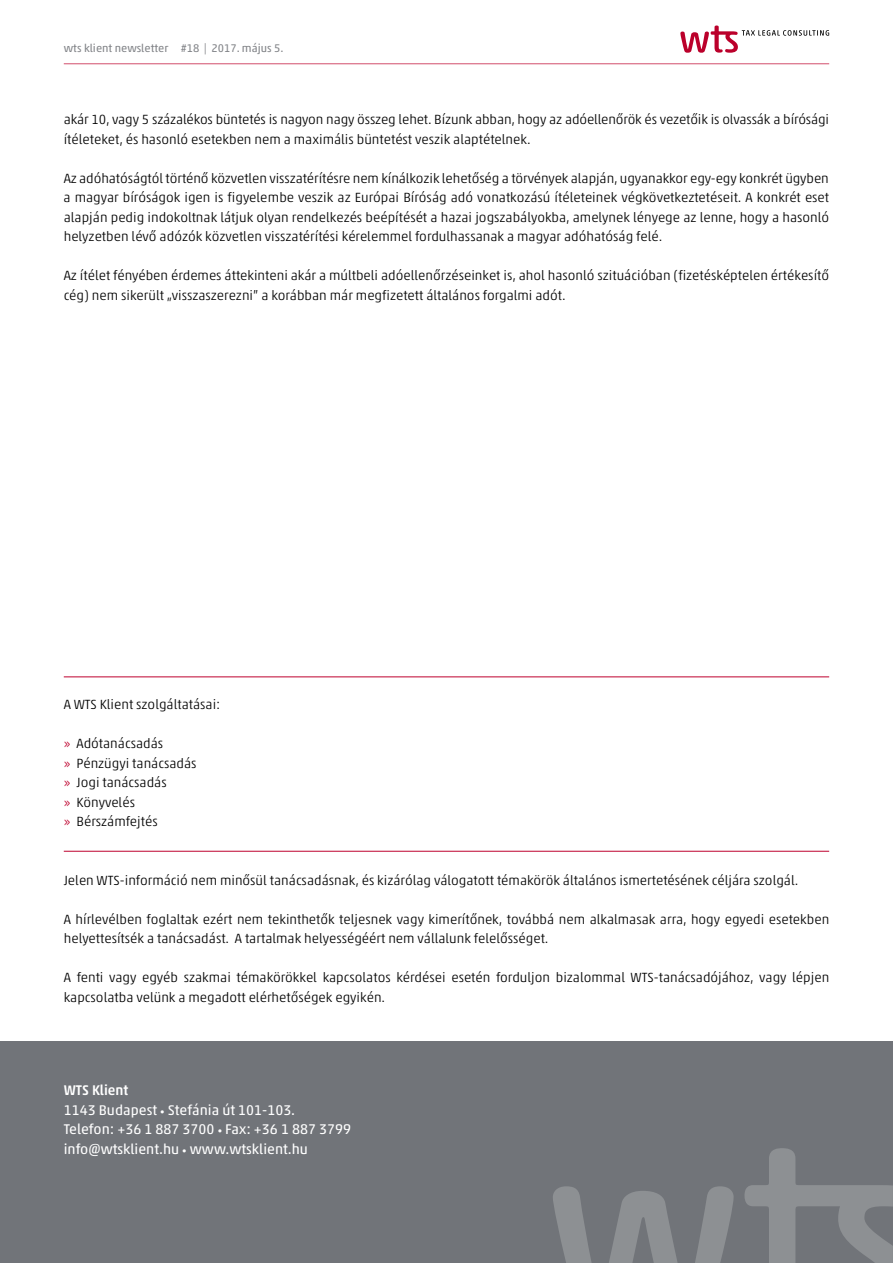
<style>
.page{position:relative;width:893px;height:1263px;background:#fff}
.page>*{position:absolute;margin:0;border:0;box-sizing:border-box;transform-origin:0 0}
.t1{font:14.25px/19.5px "Akko Pro";color:#fff}
.t2{font:300 13.5px/19.5px "Akko Pro";color:#000}
.t3{font:11.25px "Akko Pro";color:#838589}
.s1{color:#be002d}
.s2{font-weight:500}
.s3{font-size:9px}
.s4{font-family:"Akko Rounded Pro"}
</style>
<div class="page">
<hr style="left:64px;top:64px;width:765px;height:1px;background:#d24d6c">
<svg style="left:680px;top:26px;width:149px;height:27px"></svg>
<hr style="left:64px;top:851px;width:765px;height:1px;background:#be002d">
<hr style="left:64px;top:677px;width:765px;height:1px;background:#be002d">
<div style="left:0;top:1042px;width:893px;height:221px;background:#717479"></div>
<svg style="left:553px;top:1186px;width:181px;height:77px"></svg>
<svg style="left:744px;top:1148px;width:149px;height:115px"></svg>
<p class="t3" style="left:64px;top:42px;width:221px">wts klient newsletter #18 | 2017. május 5.</p>
<p class="t2" style="left:64px;top:109px;width:767px">akár 10, vagy 5 százalékos büntetés is nagyon nagy összeg lehet. Bízunk abban, hogy az adóellenőrök és vezetőik is olvassák a bírósági ítéleteket, és hasonló esetekben nem a maximális büntetést veszik alaptételnek.</p>
<p class="t2" style="left:63px;top:168px;width:767px;text-align:justify">Az adóhatóságtól történő közvetlen visszatérítésre nem kínálkozik lehetőség a törvények alapján, ugyanakkor egy-egy konkrét ügyben a magyar bíróságok igen is figyelembe veszik az Európai Bíróság adó vonatkozású ítéleteinek végkövetkeztetéseit. A konkrét eset alapján pedig indokoltnak látjuk olyan rendelkezés beépítését a hazai jogszabályokba, amelynek lényege az lenne, hogy a hasonló helyzetben lévő adózók közvetlen visszatérítési kérelemmel fordulhassanak a magyar adóhatóság felé.</p>
<p class="t2" style="left:64px;top:265px;width:767px">Az ítélet fényében érdemes áttekinteni akár a múltbeli adóellenőrzéseinket is, ahol hasonló szituációban (fizetésképtelen értékesítő cég) nem sikerült „visszaszerezni” a korábban már megfizetett általános forgalmi adót.</p>
<p class="t2" style="left:64px;top:694px;width:158px">A WTS Klient szolgáltatásai:</p>
<p class="t2" style="left:64px;top:733px;width:134px"><span class="s1">»</span> Adótanácsadás<br><span class="s1">»</span> Pénzügyi tanácsadás <span class="s1">»</span> Jogi tanácsadás<br><span class="s1">»</span> Könyvelés<br><span class="s1">»</span> Bérszámfejtés</p>
<p class="t2" style="left:64px;top:870px;width:736px">Jelen WTS-információ nem minősül tanácsadásnak, és kizárólag válogatott témakörök általános ismertetésének céljára szolgál.</p>
<p class="t2" style="left:64px;top:909px;width:767px">A hírlevélben foglaltak ezért nem tekinthetők teljesnek vagy kimerítőnek, továbbá nem alkalmasak arra, hogy egyedi esetekben helyettesítsék a tanácsadást. A tartalmak helyességéért nem vállalunk felelősséget.</p>
<p class="t2" style="left:64px;top:967px;width:767px">A fenti vagy egyéb szakmai témakörökkel kapcsolatos kérdései esetén forduljon bizalommal WTS-tanácsadójához, vagy lépjen kapcsolatba velünk a megadott elérhetőségek egyikén.</p>
<p class="t1" style="left:64px;top:1080px;width:289px"><span class="s2">WTS Klient<br></span>1143 Budapest <span class="s3">•</span> Stefánia út 101-103.<br>Telefon: +36 1 887 3700 <span class="s3">•</span> Fax: +36 1 887 3799 <span class="s4">info</span>@wtsklient.hu <span class="s3">•</span> www.wtsklient.hu</p>
</div>
